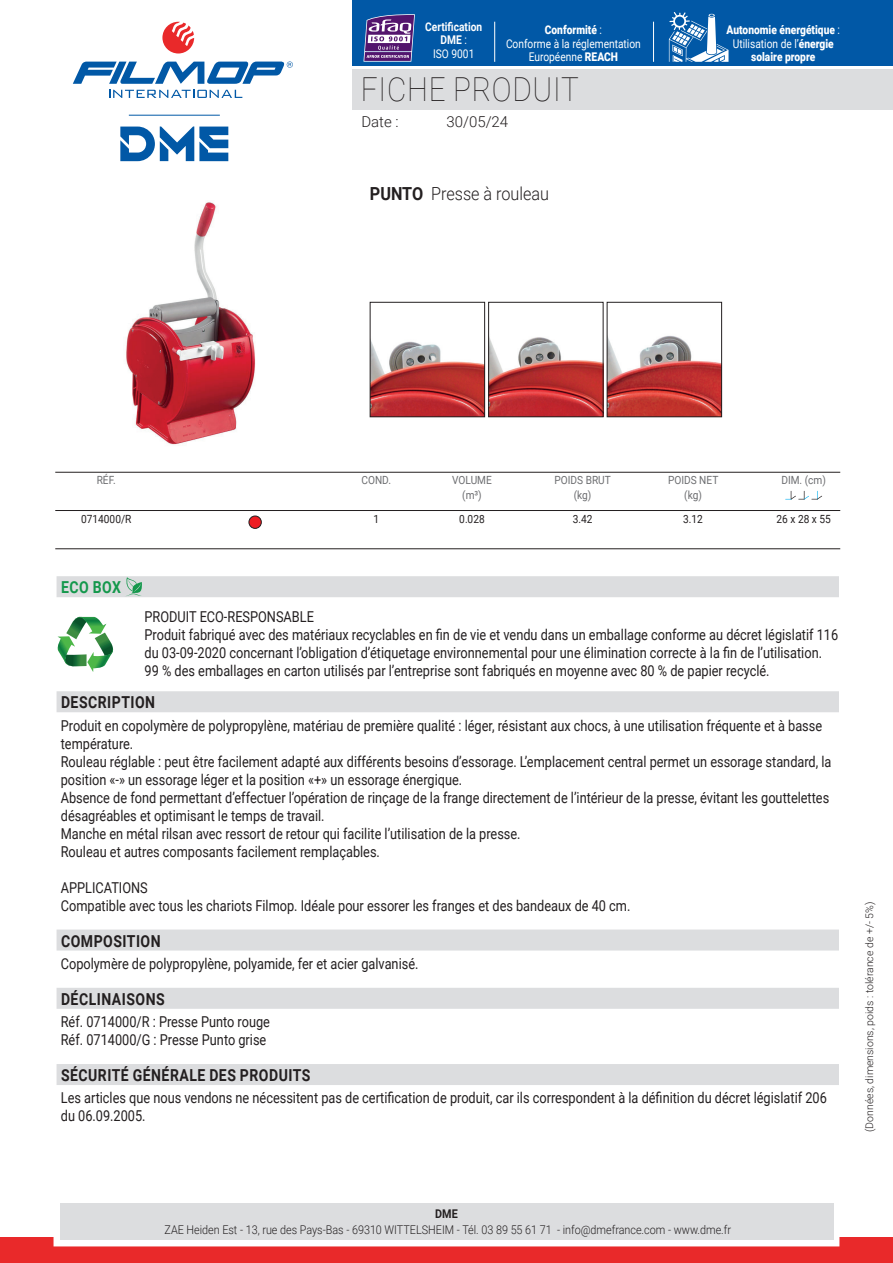
<style>
.page{position:relative;width:893px;height:1263px;background:#fff}
.page>*{position:absolute;margin:0;border:0;box-sizing:border-box;transform-origin:0 0}
.t1{font:100 33px "Roboto";letter-spacing:.025em;color:#231f20;scale:.9 1}
.t2{font:300 18px "Roboto";color:#231f20;scale:.9 1}
.t3{font:700 16.5px "Roboto";letter-spacing:.035em;color:#231f20;scale:.85 1}
.t4{font:700 16.5px "Roboto";letter-spacing:.035em;color:#14984c;scale:.85 1}
.t5{font:15px/18px "Roboto";color:#231f20;scale:.85 1}
.t6{font:300 15px "Roboto";color:#231f20}
.t7{font:300 12px "Roboto";color:#231f20;scale:.9 1}
.t8{font:900 12px/13.5px "Roboto";color:#fff;text-align:center;scale:.85 1}
.t9{font:12px/13.5px "Roboto";color:#fff;text-align:center;scale:.85 1}
.t10{font:700 12px/13.5px "Roboto";color:#fff;text-align:center;scale:.85 1}
.t11{font:700 12px "Roboto";color:#231f20;scale:.9 1}
.t12{font:11.25px/15px "Roboto";color:#6c6d70;text-align:center;scale:.9 1}
.t13{font:11.25px "Roboto";color:#231f20;scale:.9 1}
.t14{font:300 10.5px "Roboto";color:#231f20}
.s1{font-weight:400}
.s2{font-weight:900}
.s3{font-weight:700}
</style>
<div class="page">
<div style="left:353px;top:69px;width:540px;height:40px;background:#dcdddf"></div>
<svg style="left:109px;top:90px;width:133px;height:8px"></svg>
<svg style="left:162px;top:22px;width:32px;height:32px"></svg>
<svg style="left:73px;top:61px;width:220px;height:23px"></svg>
<div style="left:353px;top:0;width:540px;height:66px;background:#0158a6"></div>
<div style="left:0;top:1237px;width:893px;height:26px;background:#e9292a"></div>
<div style="left:54px;top:1197px;width:785px;height:49px;border:12px solid #fff"></div>
<div style="left:60px;top:1203px;width:773px;height:37px;background:#dcdddf"></div>
<svg style="left:120px;top:126px;width:108px;height:35px"></svg>
<hr style="left:129px;top:115px;width:91px;height:1px;background:#0158a6">
<hr style="left:653px;top:22px;width:1px;height:40px;background:#fff">
<hr style="left:494px;top:22px;width:1px;height:40px;background:#fff">
<svg style="left:669px;top:12px;width:59px;height:50px"></svg>
<svg style="left:363px;top:14px;width:52px;height:48px;background:#7a619e"></svg>
<hr style="left:365px;top:51px;width:46px;height:1px;background:#fff">
<img style="left:126px;top:202px;width:130px;height:243px">
<img style="left:372px;top:341px;width:111px;height:74px">
<div style="left:370px;top:302px;width:115px;height:115px;border:1px solid #231f20"></div>
<img style="left:490px;top:337px;width:111px;height:78px">
<div style="left:488px;top:302px;width:115px;height:115px;border:1px solid #231f20"></div>
<img style="left:609px;top:336px;width:111px;height:79px">
<div style="left:607px;top:302px;width:115px;height:115px;border:1px solid #231f20"></div>
<div style="left:57px;top:576px;width:782px;height:21px;background:#dcdddf"></div>
<svg style="left:126px;top:577px;width:16px;height:19px"></svg>
<svg style="left:57px;top:616px;width:57px;height:56px"></svg>
<div style="left:57px;top:691px;width:782px;height:21px;background:#dcdddf"></div>
<div style="left:57px;top:929px;width:782px;height:21px;background:#dcdddf"></div>
<div style="left:57px;top:988px;width:782px;height:21px;background:#dcdddf"></div>
<div style="left:57px;top:1064px;width:782px;height:21px;background:#dcdddf"></div>
<hr style="left:55px;top:472px;width:785px;height:1px;background:#231f20">
<hr style="left:55px;top:548px;width:785px;height:1px;background:#231f20">
<hr style="left:55px;top:510px;width:785px;height:1px;background:#231f20">
<div style="left:249px;top:516px;width:12px;height:12px;background:#ee1d23;border-radius:50%"></div>
<div style="left:249px;top:516px;width:12px;height:12px;border:1px solid #231f20;border-radius:50%"></div>
<svg style="left:785px;top:491px;width:37px;height:9px"></svg>
<p class="t10" style="left:425px;top:19px;width:68px">Certification<br>DME <span class="s1">:<br>ISO 9001</span></p>
<p class="t8" style="left:727px;top:23px;width:135px">Autonomie énergétique <span class="s1">:<br>Utilisation de l’</span>énergie solaire propre</p>
<p class="t9" style="left:506px;top:23px;width:160px"><span class="s2">Conformité</span> :<br>Conforme à la réglementation<br>Européenne <span class="s2">REACH</span></p>
<h1 class="t1" style="left:361px;top:66px;width:244px">FICHE PRODUIT</h1>
<p class="t6" style="left:361px;top:111px;width:39px">Date :</p>
<p class="t6" style="left:446px;top:111px;width:63px">30/05/24</p>
<p class="t2" style="left:370px;top:181px;width:200px"><span class="s3">PUNTO</span> Presse à rouleau</p>
<p class="t12" style="left:97px;top:473px;width:23px">RÉF.</p>
<p class="t13" style="left:81px;top:511px;width:57px">0714000/R</p>
<p class="t4" style="left:61px;top:576px;width:72px">ECO BOX</p>
<p class="t12" style="left:362px;top:473px;width:34px">COND.</p>
<p class="t13" style="left:373px;top:511px;width:8px">1</p>
<p class="t12" style="left:452px;top:473px;width:46px">VOLUME (m³)</p>
<p class="t13" style="left:459px;top:511px;width:30px">0.028</p>
<p class="t12" style="left:554px;top:473px;width:64px">POIDS BRUT (kg)</p>
<p class="t13" style="left:573px;top:511px;width:23px">3.42</p>
<p class="t12" style="left:668px;top:473px;width:57px">POIDS NET (kg)</p>
<p class="t13" style="left:683px;top:511px;width:23px">3.12</p>
<p class="t12" style="left:781px;top:473px;width:51px">DIM. (cm)</p>
<p class="t13" style="left:777px;top:511px;width:62px">26 x 28 x 55</p>
<p class="t5" style="left:145px;top:607px;width:818px">PRODUIT ECO-RESPONSABLE<br>Produit fabriqué avec des matériaux recyclables en fin de vie et vendu dans un emballage conforme au décret législatif 116 du 03-09-2020 concernant l’obligation d’étiquetage environnemental pour une élimination correcte à la fin de l’utilisation.<br>99 % des emballages en carton utilisés par l’entreprise sont fabriqués en moyenne avec 80 % de papier recyclé.</p>
<p class="t3" style="left:61px;top:691px;width:112px">DESCRIPTION</p>
<p class="t5" style="left:61px;top:716px;width:908px">Produit en copolymère de polypropylène, matériau de première qualité : léger, résistant aux chocs, à une utilisation fréquente et à basse température.<br>Rouleau réglable : peut être facilement adapté aux différents besoins d’essorage. L’emplacement central permet un essorage standard, la position «-» un essorage léger et la position «+» un essorage énergique.<br>Absence de fond permettant d’effectuer l’opération de rinçage de la frange directement de l’intérieur de la presse, évitant les gouttelettes désagréables et optimisant le temps de travail.<br>Manche en métal rilsan avec ressort de retour qui facilite l’utilisation de la presse.<br>Rouleau et autres composants facilement remplaçables.</p>
<p class="t5" style="left:61px;top:878px;width:672px">APPLICATIONS<br>Compatible avec tous les chariots Filmop. Idéale pour essorer les franges et des bandeaux de 40 cm.</p>
<p class="t3" style="left:61px;top:929px;width:119px">COMPOSITION</p>
<p class="t5" style="left:61px;top:954px;width:422px">Copolymère de polypropylène, polyamide, fer et acier galvanisé.</p>
<p class="t3" style="left:61px;top:987px;width:123px">DÉCLINAISONS</p>
<p class="t5" style="left:61px;top:1012px;width:248px">Réf. 0714000/R : Presse Punto rouge<br>Réf. 0714000/G : Presse Punto grise</p>
<p class="t3" style="left:61px;top:1063px;width:295px">SÉCURITÉ GÉNÉRALE DES PRODUITS</p>
<p class="t5" style="left:61px;top:1088px;width:903px">Les articles que nous vendons ne nécessitent pas de certification de produit, car ils correspondent à la définition du décret législatif 206 du 06.09.2005.</p>
<p class="t14" style="left:862px;top:1132px;width:232px;rotate:-90deg">(Données, dimensions, poids : tolérance de +/- 5%)</p>
<p class="t11" style="left:435px;top:1205px;width:27px">DME</p>
<p class="t7" style="left:164px;top:1222px;width:631px">ZAE Heiden Est - 13, rue des Pays-Bas - 69310 WITTELSHEIM - Tél. 03 89 55 61 71 - info@dmefrance.com - www.dme.fr</p>
</div>
